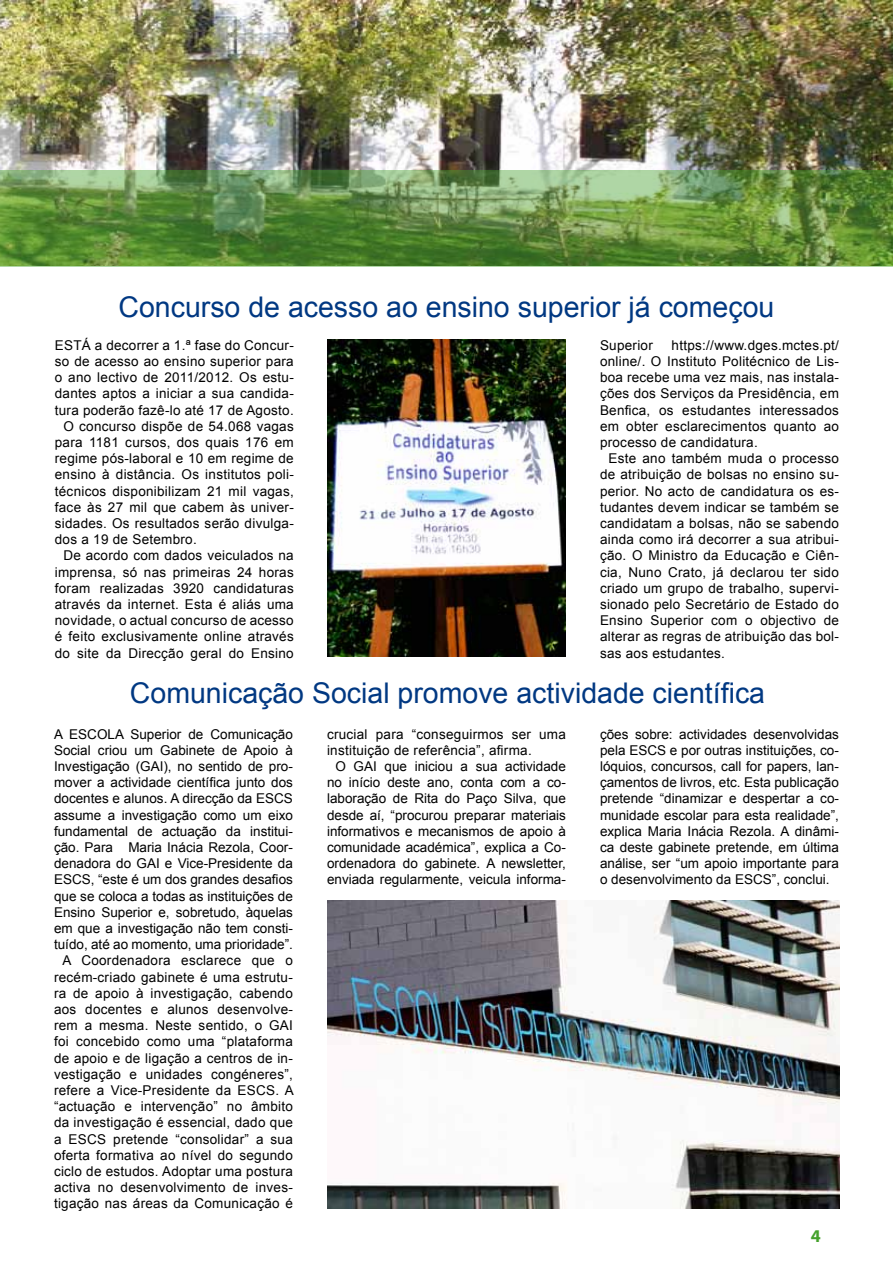
<style>
.page{position:relative;width:893px;height:1263px;background:#fff}
.page>*{position:absolute;margin:0;border:0;box-sizing:border-box;transform-origin:0 0}
.t1{font:28.5px "Arial";color:#003882}
.t2{font:700 18px "Myriad Pro";color:#44a12b}
.t3{font:13.5px/16.2px "Arial";letter-spacing:.02em;color:#000;text-align:justify}
</style>
<div class="page">
<img style="left:0;top:0;width:893px;height:170px">
<svg style="left:0;top:170px;width:892px;height:96px;background:#658f46"></svg>
<hr style="left:892px;top:170px;width:1px;height:96px;background:#44a12b">
<img style="left:327px;top:900px;width:512px;height:308px">
<img style="left:327px;top:340px;width:239px;height:316px">
<h1 class="t1" style="left:119px;top:289px;width:657px">Concurso de acesso ao ensino superior já começou</h1>
<p class="t3" style="left:600px;top:337px;width:54px">Superior</p>
<p class="t3" style="left:55px;top:337px;width:240px">ESTÁ a decorrer a 1.ª fase do Concur-</p>
<p class="t3" style="left:55px;top:353px;width:240px">so de acesso ao ensino superior para</p>
<p class="t3" style="left:55px;top:369px;width:240px">o ano lectivo de 2011/2012. Os estu-</p>
<p class="t3" style="left:55px;top:386px;width:240px">dantes aptos a iniciar a sua candida-</p>
<p class="t3" style="left:55px;top:402px;width:240px">tura poderão fazê-lo até 17 de Agosto.</p>
<p class="t3" style="left:63px;top:418px;width:232px">O concurso dispõe de 54.068 vagas</p>
<p class="t3" style="left:55px;top:434px;width:240px">para 1181 cursos, dos quais 176 em</p>
<p class="t3" style="left:55px;top:450px;width:240px">regime pós-laboral e 10 em regime de</p>
<p class="t3" style="left:55px;top:467px;width:240px">ensino à distância. Os institutos poli-</p>
<p class="t3" style="left:55px;top:483px;width:240px">técnicos disponibilizam 21 mil vagas,</p>
<p class="t3" style="left:55px;top:499px;width:240px">face às 27 mil que cabem às univer-</p>
<p class="t3" style="left:55px;top:515px;width:240px">sidades. Os resultados serão divulga-</p>
<p class="t3" style="left:55px;top:531px;width:143px">dos a 19 de Setembro.</p>
<p class="t3" style="left:63px;top:548px;width:232px">De acordo com dados veiculados na</p>
<p class="t3" style="left:55px;top:564px;width:240px">imprensa, só nas primeiras 24 horas</p>
<p class="t3" style="left:55px;top:580px;width:240px">foram realizadas 3920 candidaturas</p>
<p class="t3" style="left:55px;top:596px;width:240px">através da internet. Esta é aliás uma</p>
<p class="t3" style="left:55px;top:612px;width:240px">novidade, o actual concurso de acesso</p>
<p class="t3" style="left:55px;top:629px;width:240px">é feito exclusivamente online através</p>
<p class="t3" style="left:55px;top:645px;width:240px">do site da Direcção geral do Ensino</p>
<p class="t3" style="left:600px;top:337px;width:240px;text-indent:72px">https://www.dges.mctes.pt/ online/. O Instituto Politécnico de Lis&shy;boa recebe uma vez mais, nas instala&shy;ções dos Serviços da Presidência, em Benfica, os estudantes interessados em obter esclarecimentos quanto ao processo de candidatura.</p>
<p class="t3" style="left:600px;top:450px;width:240px;text-indent:9px">Este ano também muda o processo de atribuição de bolsas no ensino su&shy;perior. No acto de candidatura os es&shy;tudantes devem indicar se também se candidatam a bolsas, não se sabendo ainda como irá decorrer a sua atribui&shy;ção. O Ministro da Educação e Ciên&shy;cia, Nuno Crato, já declarou ter sido criado um grupo de trabalho, supervi&shy;sionado pelo Secretário de Estado do Ensino Superior com o objectivo de alterar as regras de atribuição das bol&shy;sas aos estudantes.</p>
<h1 class="t1" style="left:130px;top:674px;width:637px">Comunicação Social promove actividade científica</h1>
<p class="t3" style="left:327px;top:726px;width:240px">crucial para “conseguirmos ser uma instituição de referência”, afirma.</p>
<p class="t3" style="left:327px;top:758px;width:240px;text-indent:9px">O GAI que iniciou a sua actividade no início deste ano, conta com a co&shy;laboração de Rita do Paço Silva, que desde aí, “procurou preparar materiais informativos e mecanismos de apoio à comunidade académica”, explica a Co&shy;ordenadora do gabinete. A newsletter, enviada regularmente, veicula informa-</p>
<p class="t3" style="left:54px;top:726px;width:241px;text-align:center">A ESCOLA Superior de Comunicação Social criou um Gabinete de Apoio à Investigação (GAI), no sentido de pro&shy;mover a actividade científica junto dos docentes e alunos. A direcção da ESCS assume a investigação como um eixo fundamental de actuação da institui&shy;ção. Para Maria Inácia Rezola, Coor&shy;denadora do GAI e Vice-Presidente da ESCS, “este é um dos grandes desafios que se coloca a todas as instituições de Ensino Superior e, sobretudo, àquelas em que a investigação não tem consti&shy;tuído, até ao momento, uma prioridade”.<br>A Coordenadora esclarece que o recém-criado gabinete é uma estrutu&shy;ra de apoio à investigação, cabendo aos docentes e alunos desenvolve&shy;rem a mesma. Neste sentido, o GAI foi concebido como uma “plataforma de apoio e de ligação a centros de in&shy;vestigação e unidades congéneres”, refere a Vice-Presidente da ESCS. A “actuação e intervenção” no âmbito da investigação é essencial, dado que a ESCS pretende “consolidar” a sua oferta formativa ao nível do segundo ciclo de estudos. Adoptar uma postura activa no desenvolvimento de inves&shy;tigação nas áreas da Comunicação é</p>
<p class="t3" style="left:600px;top:726px;width:240px">ções sobre: actividades desenvolvidas pela ESCS e por outras instituições, co&shy;lóquios, concursos, call for papers, lan&shy;çamentos de livros, etc. Esta publicação pretende “dinamizar e despertar a co&shy;munidade escolar para esta realidade”, explica Maria Inácia Rezola. A dinâmi&shy;ca deste gabinete pretende, em última análise, ser “um apoio importante para o desenvolvimento da ESCS”, conclui.</p>
<h2 class="t2" style="left:811px;top:1224px;width:11px">4</h2>
</div>
